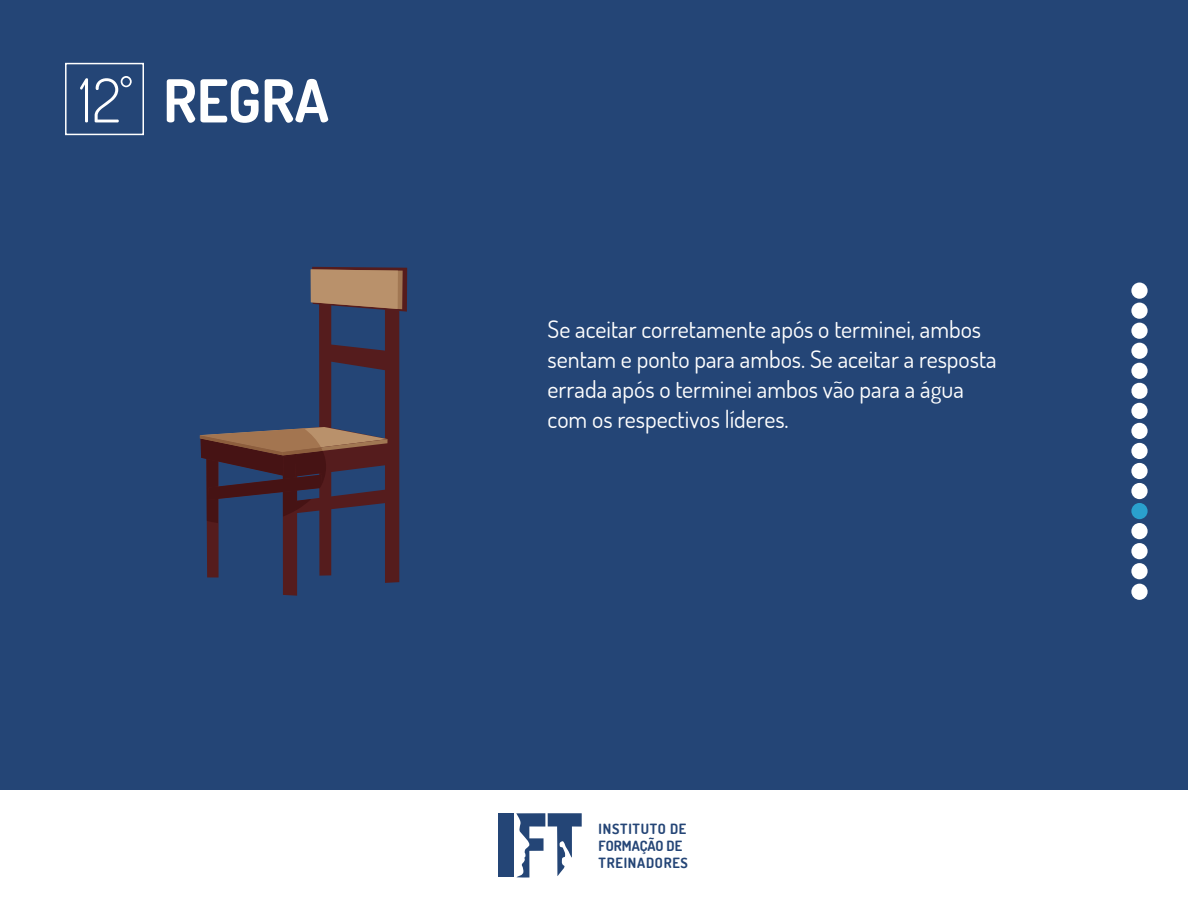
<style>
.page{position:relative;width:1188px;height:918px;background:#fff}
.page>*{position:absolute;margin:0;border:0;box-sizing:border-box;transform-origin:0 0}
.t1{font:700 59.1px "Dosis";color:#fff}
.t2{font:24px/30px "Dosis";color:#fff}
.t3{font:700 14.1px/17px "Dosis";letter-spacing:.05em;color:#244576}
.s1{font-weight:300;font-size:60.45px}
</style>
<div class="page">
<div style="left:0;top:0;width:1188px;height:789px;background:#244576"></div>
<div style="left:498px;top:813px;width:15px;height:64px;background:#244576"></div>
<svg style="left:516px;top:813px;width:66px;height:65px"></svg>
<div style="left:1131px;top:283px;width:17px;height:16px;background:#fff;border-radius:50%"></div>
<div style="left:1131px;top:303px;width:17px;height:16px;background:#fff;border-radius:50%"></div>
<div style="left:1131px;top:323px;width:17px;height:16px;background:#fff;border-radius:50%"></div>
<div style="left:1131px;top:343px;width:17px;height:16px;background:#fff;border-radius:50%"></div>
<div style="left:1131px;top:363px;width:17px;height:16px;background:#fff;border-radius:50%"></div>
<svg style="left:1131px;top:382px;width:17px;height:17px"></svg>
<div style="left:1131px;top:403px;width:17px;height:16px;background:#fff;border-radius:50%"></div>
<div style="left:1131px;top:423px;width:17px;height:16px;background:#fff;border-radius:50%"></div>
<div style="left:1131px;top:443px;width:17px;height:16px;background:#fff;border-radius:50%"></div>
<div style="left:1131px;top:463px;width:17px;height:16px;background:#fff;border-radius:50%"></div>
<div style="left:1131px;top:483px;width:17px;height:16px;background:#fff;border-radius:50%"></div>
<div style="left:1131px;top:503px;width:17px;height:16px;background:#2aa0cd;border-radius:50%"></div>
<div style="left:1131px;top:523px;width:17px;height:16px;background:#fff;border-radius:50%"></div>
<div style="left:1131px;top:543px;width:17px;height:16px;background:#fff;border-radius:50%"></div>
<div style="left:1131px;top:563px;width:17px;height:16px;background:#fff;border-radius:50%"></div>
<div style="left:1131px;top:584px;width:17px;height:16px;background:#fff;border-radius:50%"></div>
<div style="left:65px;top:63px;width:79px;height:72px;border:2px solid #fff"></div>
<svg style="left:200px;top:267px;width:207px;height:329px"></svg>
<h1 class="t1" style="left:79px;top:63px;width:251px"><span class="s1">12˚</span> REGRA</h1>
<p class="t2" style="left:548px;top:314px;width:451px">Se aceitar corretamente após o terminei, ambos sentam e ponto para ambos. Se aceitar a resposta errada após o terminei ambos vão para a água com os respectivos líderes.</p>
<p class="t3" style="left:599px;top:820px;width:91px">INSTITUTO DE<br>FORMAÇÃO DE<br>TREINADORES</p>
</div>
